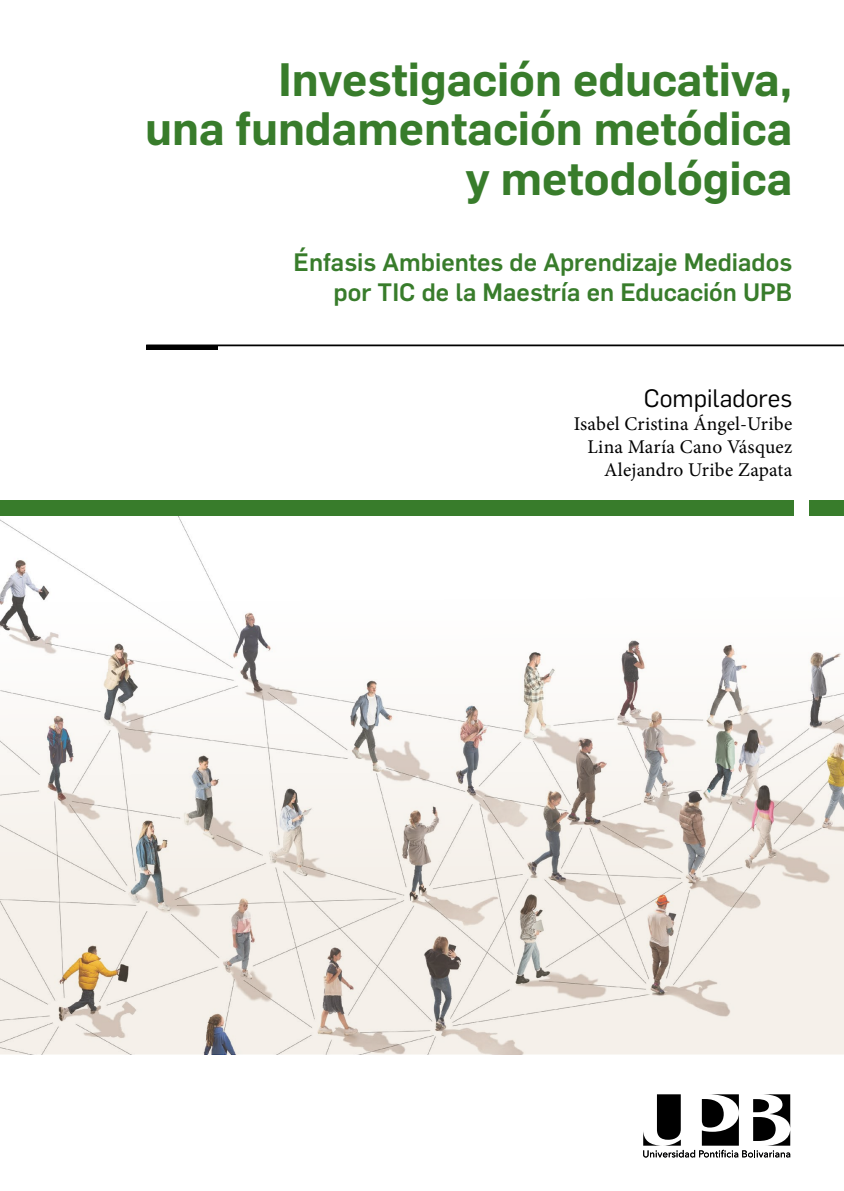
<style>
.page{position:relative;width:844px;height:1191px;background:#fff}
.page>*{position:absolute;margin:0;border:0;box-sizing:border-box;transform-origin:0 0}
.t1{font:600 45.85px/49.5px "Flama";color:#387c2b;text-align:right}
.t2{font:500 24.68px/29.8px "Flama";color:#387c2b;text-align:right}
.t3{font:24.68px "Flama";color:#000}
.t4{font:19.43px/22.9px "Minion Pro";letter-spacing:.005em;color:#000;text-align:right}
</style>
<div class="page">
<div style="left:0;top:500px;width:843px;height:17px;background:#387c2b"></div>
<hr style="left:146px;top:344px;width:697px;height:2px;background:#000">
<div style="left:793px;top:500px;width:16px;height:17px;background:#fff"></div>
<svg style="left:643px;top:1094px;width:147px;height:63px"></svg>
<svg style="left:0;top:517px;width:843px;height:537px"></svg>
<div style="left:146px;top:345px;width:72px;height:5px;background:#000"></div>
<h1 class="t1" style="left:145px;top:51px;width:648px">Investigación educativa,<br>una fundamentación metódica y metodológica</h1>
<p class="t2" style="left:293px;top:245px;width:500px">Énfasis Ambientes de Aprendizaje Mediados por TIC de la Maestría en Educación UPB</p>
<p class="t3" style="left:643px;top:381px;width:150px">Compiladores</p>
<p class="t4" style="left:573px;top:412px;width:220px">Isabel Cristina Ángel-Uribe<br>Lina María Cano Vásquez<br>Alejandro Uribe Zapata</p>
</div>
